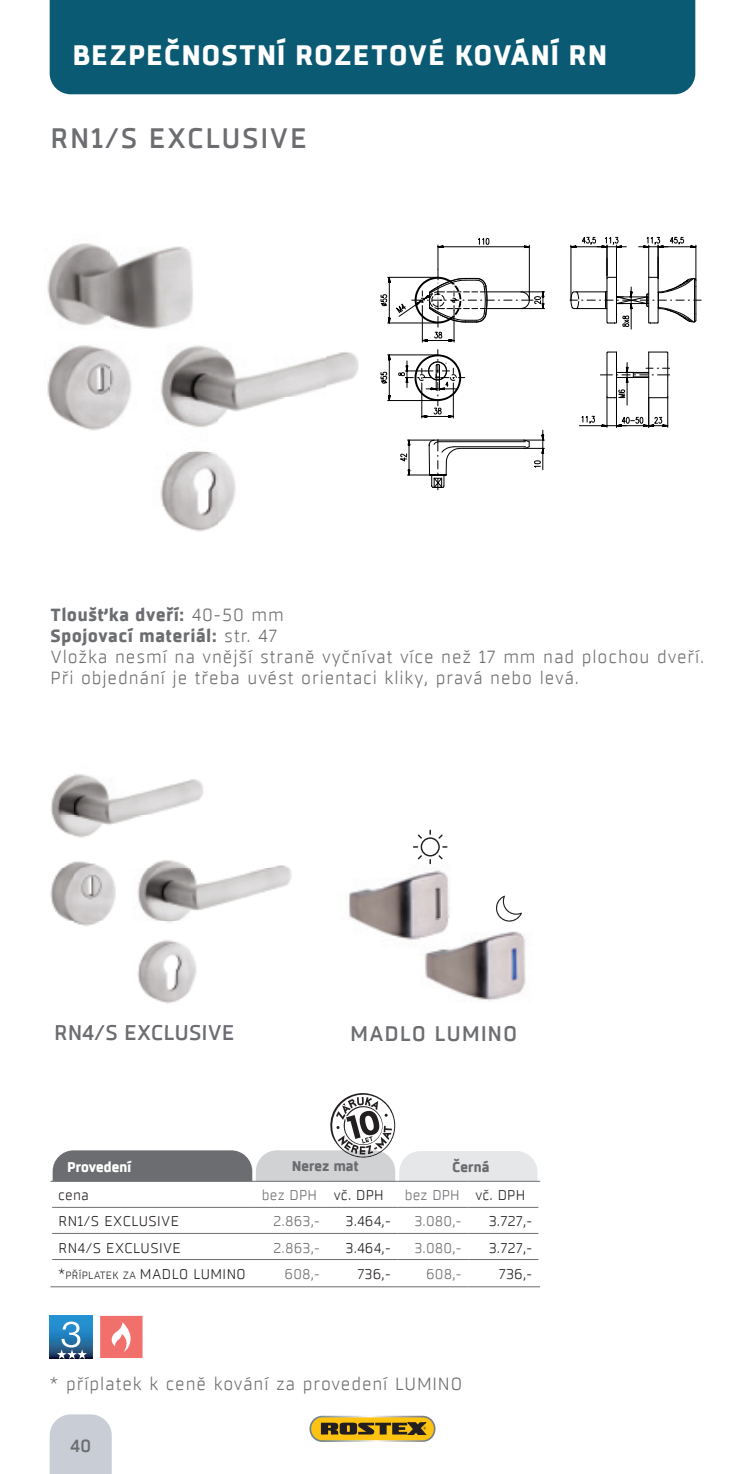
<style>
.page{position:relative;width:745px;height:1474px;background:#fff}
.page>*{position:absolute;margin:0;border:0;box-sizing:border-box;transform-origin:0 0}
.t1{font:800 28px "Sisco";letter-spacing:.06em;color:#fff}
.t2{font:500 28px "Sisco";letter-spacing:.07em;color:#6c6d70}
.t3{font:500 21px "Sisco";letter-spacing:.02em;color:#6c6d70}
.t4{font:500 21px "Sisco";letter-spacing:.07em;color:#6c6d70}
.t5{font:300 17.5px/21px "Sisco";letter-spacing:.05em;color:#6c6d70}
.t6{font:500 17.5px "Sisco";color:#6c6d70}
.t7{font:300 14px "Sisco";letter-spacing:.025em;color:#231f20}
.t8{font:300 14px "Sisco";letter-spacing:.01em;color:#6c6d70}
.t9{font:800 14px "Sisco";letter-spacing:.01em;color:#6c6d70}
.t10{font:800 14px "Sisco";letter-spacing:.01em;color:#fff}
.s1{font-weight:800}
.s2{color:#231f20}
.s3{font-size:10.5px}
</style>
<div class="page">
<svg style="left:309px;top:1415px;width:126px;height:26px;background:#b59536"></svg>
<svg style="left:50px;top:1414px;width:62px;height:59px;background:#ccd0d7"></svg>
<div style="left:50px;top:0;width:644px;height:94px;background:#0b5a73"></div>
<hr style="left:50px;top:1180px;width:205px;height:1px;background:#6c6d70">
<hr style="left:255px;top:1286px;width:72px;height:1px;background:#6c6d70">
<hr style="left:327px;top:1286px;width:70px;height:1px;background:#6c6d70">
<hr style="left:50px;top:1286px;width:205px;height:1px;background:#6c6d70">
<hr style="left:397px;top:1286px;width:71px;height:1px;background:#6c6d70">
<hr style="left:468px;top:1286px;width:71px;height:1px;background:#6c6d70">
<svg style="left:51px;top:1093px;width:488px;height:167px"></svg>
<img style="left:349px;top:864px;width:101px;height:76px">
<img style="left:425px;top:921px;width:101px;height:80px">
<img style="left:420px;top:918px;width:60px;height:50px">
<svg style="left:413px;top:829px;width:34px;height:35px"></svg>
<svg style="left:496px;top:895px;width:25px;height:26px"></svg>
<img style="left:50px;top:1315px;width:42px;height:42px">
<svg style="left:57px;top:1321px;width:30px;height:37px"></svg>
<svg style="left:100px;top:1315px;width:42px;height:42px;background:#f38581"></svg>
<img style="left:50px;top:774px;width:242px;height:200px">
<img style="left:137px;top:974px;width:54px;height:30px">
<img style="left:191px;top:974px;width:5px;height:14px">
<img style="left:56px;top:1024px;width:177px;height:3px">
<img style="left:47px;top:243px;width:312px;height:289px">
<svg style="left:380px;top:236px;width:321px;height:254px"></svg>
<h1 class="t1" style="left:73px;top:36px;width:535px">BEZPEČNOSTNÍ ROZETOVÉ KOVÁNÍ RN</h1>
<h1 class="t2" style="left:51px;top:120px;width:257px">RN1/S EXCLUSIVE</h1>
<p class="t5" style="left:50px;top:604px;width:655px"><span class="s1">Tloušťka dveří:</span> 40-50 mm<br><span class="s1">Spojovací materiál:</span> str. 47<br>Vložka nesmí na vnější straně vyčnívat více než 17 mm nad plochou dveří.<br>Při objednání je třeba uvést orientaci kliky, pravá nebo levá.</p>
<p class="t3" style="left:54px;top:1018px;width:181px">RN4/S EXCLUSIVE</p>
<p class="t4" style="left:350px;top:1019px;width:168px">MADLO LUMINO</p>
<p class="t10" style="left:67px;top:1157px;width:65px">Provedení</p>
<p class="t9" style="left:292px;top:1157px;width:68px">Nerez mat</p>
<p class="t9" style="left:452px;top:1157px;width:38px">Černá</p>
<p class="t7" style="left:58px;top:1186px;width:32px">cena</p>
<p class="t8" style="left:262px;top:1186px;width:123px">bez DPH <span class="s2">vč. DPH</span></p>
<p class="t8" style="left:404px;top:1186px;width:122px">bez DPH <span class="s2">vč. DPH</span></p>
<p class="t7" style="left:58px;top:1212px;width:122px">RN1/S EXCLUSIVE</p>
<p class="t8" style="left:273px;top:1212px;width:48px">2.863,-</p>
<p class="t7" style="left:345px;top:1212px;width:47px">3.464,-</p>
<p class="t8" style="left:414px;top:1212px;width:48px">3.080,-</p>
<p class="t7" style="left:488px;top:1212px;width:45px">3.727,-</p>
<p class="t7" style="left:58px;top:1238px;width:124px">RN4/S EXCLUSIVE</p>
<p class="t8" style="left:273px;top:1238px;width:48px">2.863,-</p>
<p class="t7" style="left:345px;top:1238px;width:47px">3.464,-</p>
<p class="t8" style="left:414px;top:1238px;width:48px">3.080,-</p>
<p class="t7" style="left:488px;top:1238px;width:45px">3.727,-</p>
<p class="t7" style="left:58px;top:1264px;width:189px">*<span class="s3">PŘÍPLATEK ZA</span> MADLO LUMINO</p>
<p class="t8" style="left:284px;top:1264px;width:37px">608,-</p>
<p class="t7" style="left:357px;top:1264px;width:35px">736,-</p>
<p class="t8" style="left:426px;top:1264px;width:37px">608,-</p>
<p class="t7" style="left:498px;top:1264px;width:35px">736,-</p>
<p class="t5" style="left:50px;top:1373px;width:413px">* příplatek k ceně kování za provedení LUMINO</p>
<p class="t6" style="left:70px;top:1434px;width:22px">40</p>
</div>
